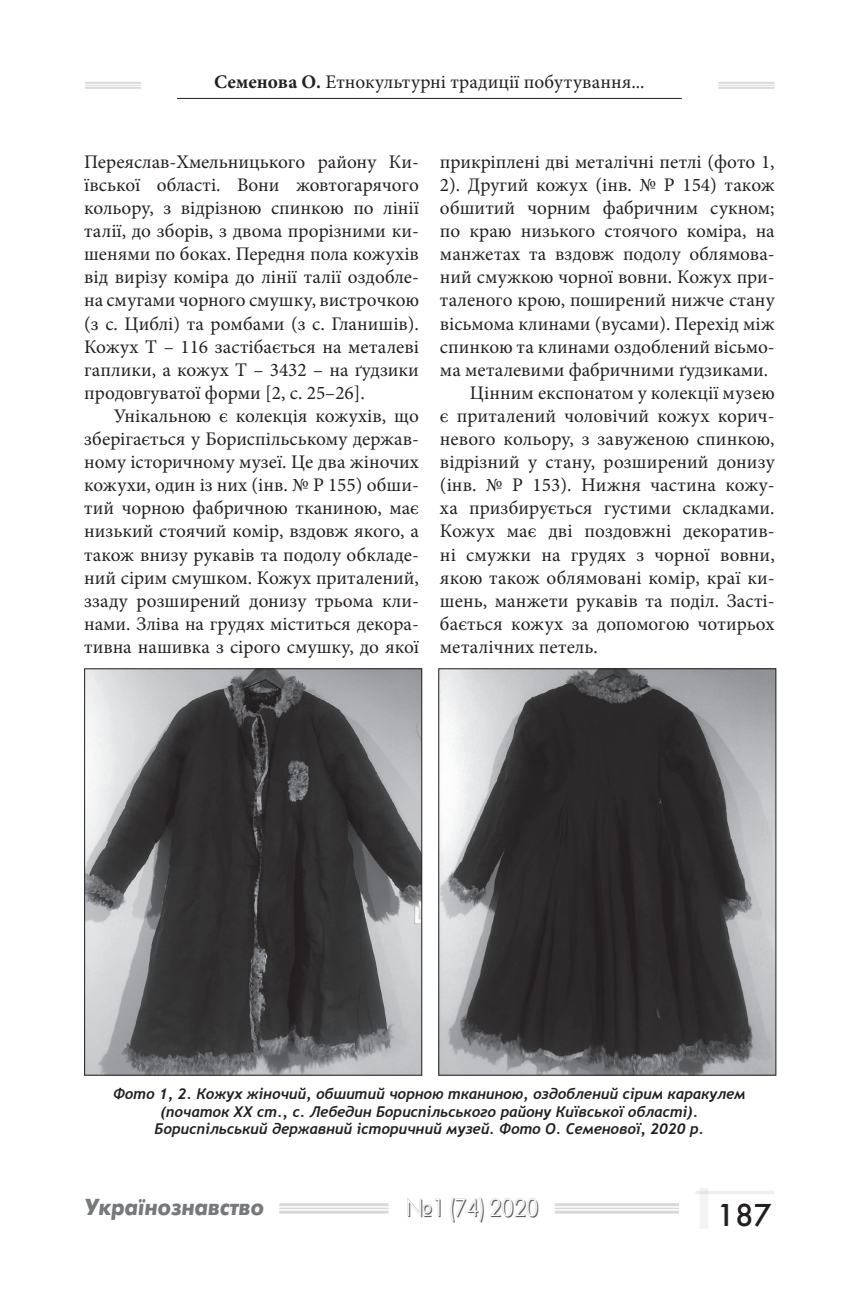
<style>
.page{position:relative;width:844px;height:1290px;background:#fff}
.page>*{position:absolute;margin:0;border:0;box-sizing:border-box;transform-origin:0 0}
.t1{font:31.5px "Futura Futuris";color:#231f20}
.t2{font:24.5px "Futura Futuris Shadow";color:#5f5f62;scale:.93 1}
.t3{font:italic 700 23.1px "Futura Futuris";color:#76787b;scale:.91 1}
.t4{font:19.25px/23.1px "Minion Pro";color:#231f20;text-align:justify}
.t5{font:italic 700 14.88px/17.8px "Trebuchet";color:#231f20;text-align:center}
.s1{font-weight:700}
</style>
<div class="page">
<hr style="left:85px;top:82px;width:56px;height:2px;background:#231f20">
<hr style="left:85px;top:85px;width:56px;height:1px;background:#231f20">
<hr style="left:85px;top:87px;width:56px;height:2px;background:#231f20">
<hr style="left:718px;top:82px;width:56px;height:2px;background:#231f20">
<hr style="left:718px;top:85px;width:56px;height:1px;background:#231f20">
<hr style="left:718px;top:87px;width:56px;height:2px;background:#231f20">
<hr style="left:177px;top:98px;width:504px;height:1px;background:#231f20">
<hr style="left:279px;top:1203px;width:109px;height:3px;background:#231f20">
<hr style="left:279px;top:1207px;width:109px;height:2px;background:#231f20">
<hr style="left:279px;top:1210px;width:109px;height:3px;background:#231f20">
<hr style="left:554px;top:1203px;width:124px;height:3px;background:#231f20">
<hr style="left:554px;top:1207px;width:124px;height:2px;background:#231f20">
<hr style="left:554px;top:1210px;width:124px;height:3px;background:#231f20">
<hr style="left:695px;top:1191px;width:79px;height:3px;background:#231f20">
<svg style="left:699px;top:1188px;width:9px;height:40px"></svg>
<img style="left:86px;top:670px;width:334px;height:403px">
<div style="left:84px;top:668px;width:338px;height:407px;border:1px solid #231f20"></div>
<img style="left:440px;top:670px;width:333px;height:403px">
<div style="left:438px;top:668px;width:337px;height:407px;border:1px solid #231f20"></div>
<p class="t4" style="left:214px;top:71px;width:432px"><span class="s1">Семенова О.</span> Етнокультурні традиції побутування...</p>
<p class="t4" style="left:84px;top:150px;width:336px">Переяслав-Хмельницького району Ки&shy;ївської області. Вони жовтогарячого кольору, з відрізною спинкою по лінії талії, до зборів, з двома прорізними ки&shy;шенями по боках. Передня пола кожухів від вирізу коміра до лінії талії оздобле&shy;на смугами чорного смушку, вистрочкою (з с. Циблі) та ромбами (з с. Гланишів).<br>Кожух Т – 116 застібається на металеві гаплики, а кожух Т – 3432 – на ґудзики продовгуватої форми [2, с. 25–26].</p>
<p class="t4" style="left:84px;top:404px;width:336px;text-indent:30px">Унікальною є колекція кожухів, що зберігається у Бориспільському держав&shy;ному історичному музеї. Це два жіночих кожухи, один із них (інв. № Р 155) обши&shy;тий чорною фабричною тканиною, має низький стоячий комір, вздовж якого, а також внизу рукавів та подолу обкладе&shy;ний сірим смушком. Кожух приталений, ззаду розширений донизу трьома кли&shy;нами. Зліва на грудях міститься декора&shy;тивна нашивка з сірого смушку, до якої</p>
<p class="t4" style="left:440px;top:150px;width:336px">прикріплені дві металічні петлі (фото 1,</p>
<p class="t4" style="left:440px;top:173px;width:336px">2). Другий кожух (інв. № Р 154) також</p>
<p class="t4" style="left:440px;top:196px;width:336px">обшитий чорним фабричним сукном;</p>
<p class="t4" style="left:440px;top:219px;width:336px">по краю низького стоячого коміра, на</p>
<p class="t4" style="left:440px;top:243px;width:336px">манжетах та вздовж подолу облямова-</p>
<p class="t4" style="left:440px;top:266px;width:336px">ний смужкою чорної вовни. Кожух при-</p>
<p class="t4" style="left:440px;top:289px;width:336px">таленого крою, поширений нижче стану</p>
<p class="t4" style="left:440px;top:312px;width:336px">вісьмома клинами (вусами). Перехід між</p>
<p class="t4" style="left:440px;top:335px;width:336px">спинкою та клинами оздоблений вісьмо-</p>
<p class="t4" style="left:440px;top:358px;width:330px">ма металевими фабричними ґудзиками.</p>
<p class="t4" style="left:469px;top:381px;width:306px">Цінним експонатом у колекції музею</p>
<p class="t4" style="left:440px;top:404px;width:336px">є приталений чоловічий кожух корич-</p>
<p class="t4" style="left:440px;top:427px;width:336px">невого кольору, з завуженою спинкою,</p>
<p class="t4" style="left:440px;top:450px;width:336px">відрізний у стану, розширений донизу</p>
<p class="t4" style="left:440px;top:474px;width:336px">(інв. № Р 153). Нижня частина кожу-</p>
<p class="t4" style="left:440px;top:497px;width:336px">ха призбирується густими складками.</p>
<p class="t4" style="left:440px;top:520px;width:336px">Кожух має дві поздовжні декоратив-</p>
<p class="t4" style="left:440px;top:543px;width:336px">ні смужки на грудях з чорної вовни,</p>
<p class="t4" style="left:440px;top:566px;width:336px">якою також облямовані комір, краї ки-</p>
<p class="t4" style="left:440px;top:589px;width:336px">шень, манжети рукавів та поділ. Засті-</p>
<p class="t4" style="left:440px;top:612px;width:336px">бається кожух за допомогою чотирьох</p>
<p class="t4" style="left:440px;top:635px;width:159px">металічних петель.</p>
<p class="t5" style="left:113px;top:1085px;width:633px">Фото 1, 2. Кожух жіночий, обшитий чорною тканиною, оздоблений сірим каракулем (початок ХХ ст., с. Лебедин Бориспільського району Київської області).<br>Бориспільський державний історичний музей. Фото О. Семенової, 2020 р.</p>
<p class="t3" style="left:84px;top:1193px;width:199px">Українознавство</p>
<p class="t2" style="left:406px;top:1194px;width:144px">№1 (74) 2020</p>
<h1 class="t1" style="left:716px;top:1195px;width:57px">187</h1>
</div>
